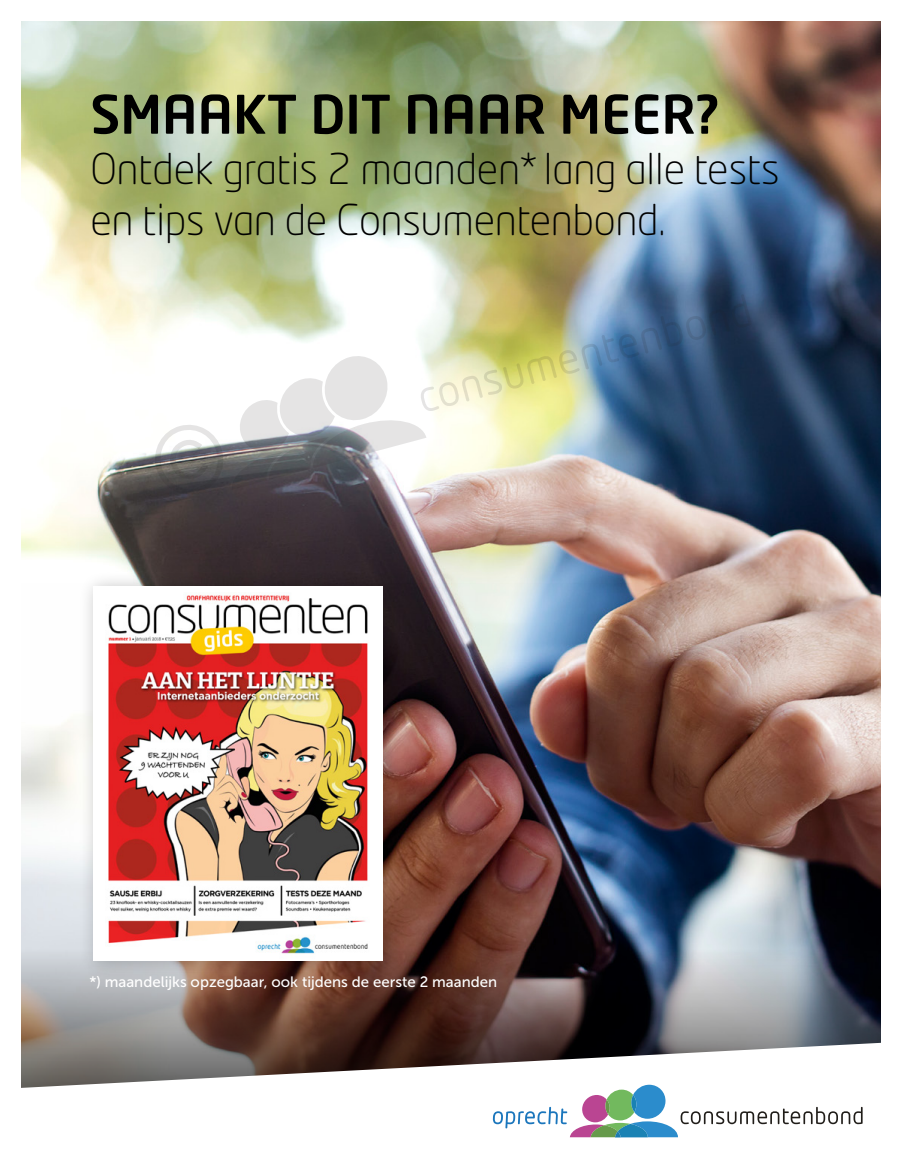
<style>
.page{position:relative;width:902px;height:1166px;background:#fff}
.page>*{position:absolute;margin:0;border:0;box-sizing:border-box;transform-origin:0 0}
.t1{font:500 52.5px "Neo Tech";color:#000}
.t2{font:300 42px/50.4px "Neo Tech Std";color:#000}
.t3{font:15px "Museo Sans 500";color:#fff}
</style>
<div class="page">
<img style="left:21px;top:21px;width:859px;height:562px">
<img style="left:21px;top:583px;width:859px;height:458px">
<svg style="left:21px;top:1041px;width:860px;height:97px"></svg>
<div style="left:78px;top:570px;width:324px;height:409px;background:#000;opacity:.25"></div>
<img style="left:94px;top:586px;width:288px;height:374px">
<svg style="left:493px;top:1084px;width:369px;height:52px"></svg>
<img style="left:147px;top:294px;width:604px;height:207px">
<p class="t1" style="left:90px;top:81px;width:630px">SMAAKT DIT NAAR MEER?</p>
<p class="t2" style="left:90px;top:143px;width:690px">Ontdek gratis 2 maanden* lang alle tests en tips van de Consumentenbond.</p>
<p class="t3" style="left:89px;top:973px;width:409px">*) maandelijks opzegbaar, ook tijdens de eerste 2 maanden</p>
</div>
